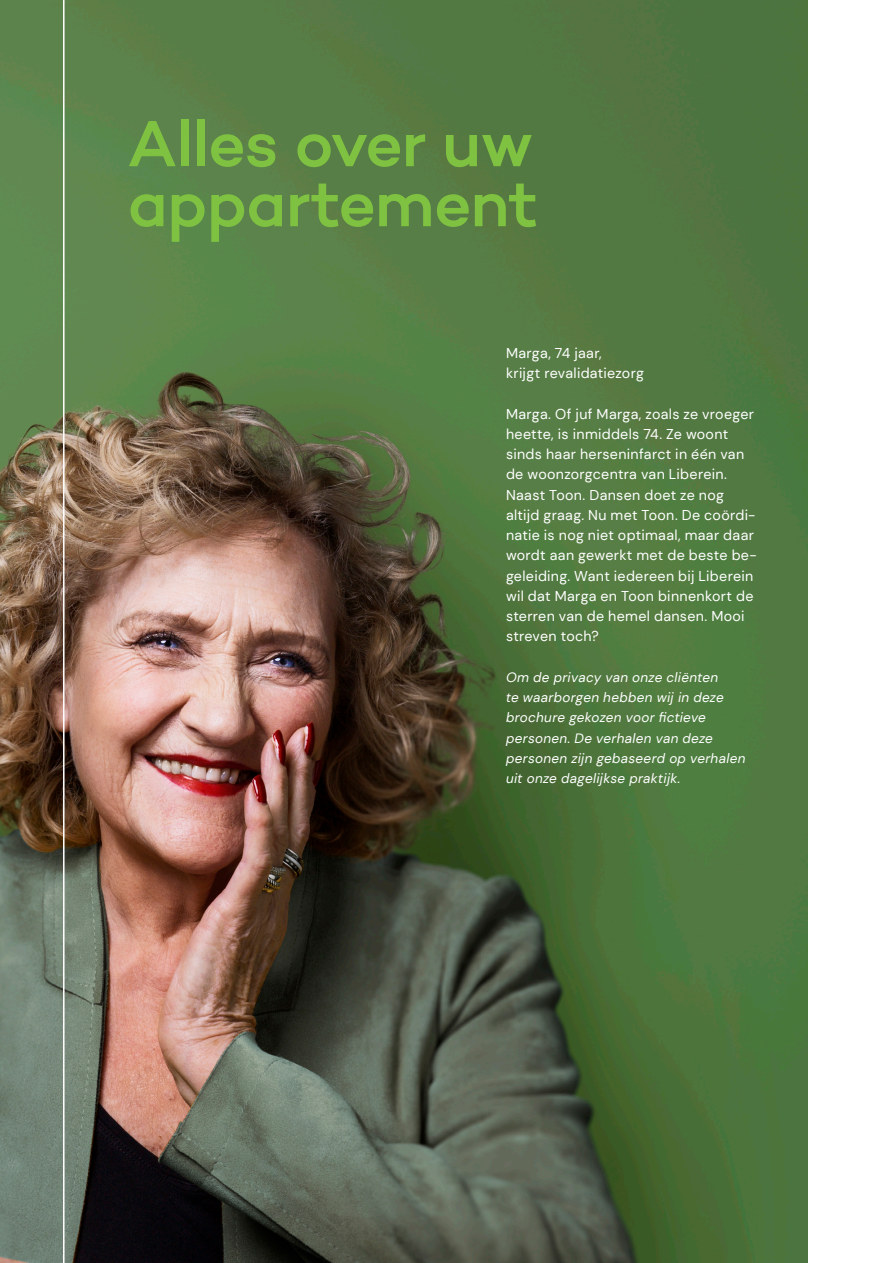
<style>
.page{position:relative;width:893px;height:1263px;background:#fff}
.page>*{position:absolute;margin:0;border:0;box-sizing:border-box;transform-origin:0 0}
.t1{font:500 66px/60px "Campton";letter-spacing:-.015em;color:#7fc241}
._2_body_tekst_diap{font:14.25px/20.2px "DM Sans";letter-spacing:.02em;color:#fff}
._2_body_tekst_diap-2{font:italic 13.5px/20.2px "DM Sans";letter-spacing:.025em;color:#fff}
</style>
<div class="page">
<img style="left:0;top:0;width:808px;height:1263px">
<hr style="left:63px;top:0;width:2px;height:1263px;background:#fff">
<p class="t1" style="left:128px;top:112px;width:412px">Alles over uw appartement</p>
<p class="_2_body_tekst_diap" style="left:506px;top:343px;width:139px">Marga, 74 jaar,<br>krijgt revalidatiezorg</p>
<p class="_2_body_tekst_diap" style="left:506px;top:403px;width:252px">Marga. Of juf Marga, zoals ze vroeger heette, is inmiddels 74. Ze woont sinds haar herseninfarct in één van de woonzorgcentra van Liberein.<br>Naast Toon. Dansen doet ze nog altijd graag. Nu met Toon. De coördi&shy;natie is nog niet optimaal, maar daar wordt aan gewerkt met de beste be&shy;geleiding. Want iedereen bij Liberein wil dat Marga en Toon binnenkort de sterren van de hemel dansen. Mooi streven toch?</p>
<p class="_2_body_tekst_diap-2" style="left:506px;top:667px;width:241px">Om de privacy van onze cliënten<br>te waarborgen hebben wij in deze brochure gekozen voor fictieve personen. De verhalen van deze personen zijn gebaseerd op verhalen uit onze dagelijkse praktijk.</p>
</div>
